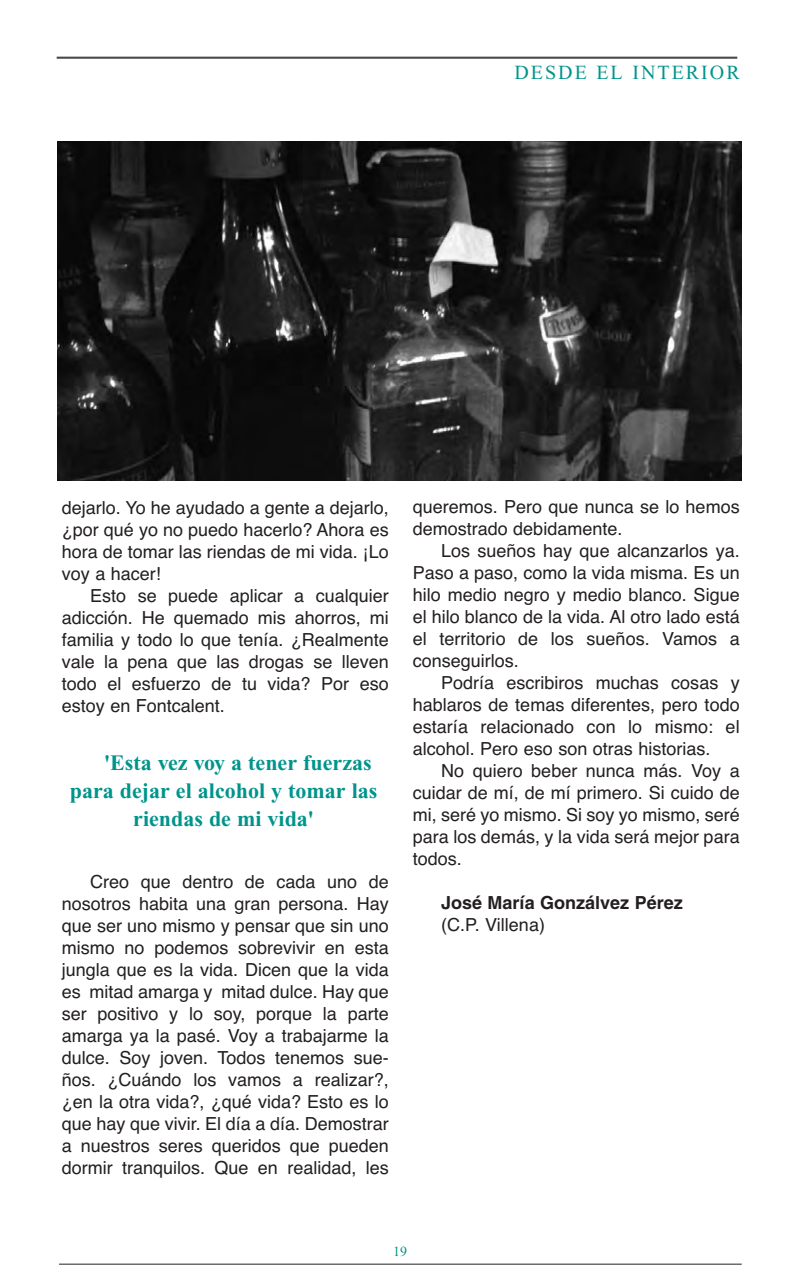
<style>
.page{position:relative;width:794px;height:1276px;background:#fff}
.page>*{position:absolute;margin:0;border:0;box-sizing:border-box;transform-origin:0 0}
.t1{font:700 22px "Times New Roman";color:#00948b}
.t2{font:20px "Times New Roman";letter-spacing:.1em;color:#00948b}
.t3{font:18px/22px "Helvetica";color:#231f20;text-align:justify}
.t4{font:700 18px "Helvetica";color:#231f20}
.t5{font:14px "Times New Roman";color:#00948b}
</style>
<div class="page">
<hr style="left:57px;top:57px;width:680px;height:1px;background:#231f20">
<hr style="left:59px;top:1263px;width:682px;height:1px;background:#231f20">
<hr style="left:57px;top:58px;width:680px;height:1px;background:#231f20">
<img style="left:58px;top:142px;width:683px;height:338px">
<p class="t2" style="left:514px;top:65px;width:227px">DESDE EL INTERIOR</p>
<p class="t3" style="left:62px;top:496px;width:328px">dejarlo. Yo he ayudado a gente a dejarlo, ¿por qué yo no puedo hacerlo? Ahora es hora de tomar las riendas de mi vida. ¡Lo voy a hacer!</p>
<p class="t3" style="left:62px;top:584px;width:328px;text-indent:28px">Esto se puede aplicar a cualquier adicción. He quemado mis ahorros, mi familia y todo lo que tenía. ¿Realmente vale la pena que las drogas se lleven todo el esfuerzo de tu vida? Por eso estoy en Fontcalent.</p>
<p class="t1" style="left:104px;top:755px;width:269px">'Esta vez voy a tener fuerzas</p>
<p class="t1" style="left:70px;top:783px;width:309px">para dejar el alcohol y tomar las</p>
<p class="t1" style="left:133px;top:811px;width:182px">riendas de mi vida'</p>
<p class="t3" style="left:62px;top:870px;width:328px;text-indent:28px">Creo que dentro de cada uno de nosotros habita una gran persona. Hay que ser uno mismo y pensar que sin uno mismo no podemos sobrevivir en esta jungla que es la vida. Dicen que la vida es mitad amarga y mitad dulce. Hay que ser positivo y lo soy, porque la parte amarga ya la pasé. Voy a trabajarme la dulce. Soy joven. Todos tenemos sue&shy;ños. ¿Cuándo los vamos a realizar?, ¿en la otra vida?, ¿qué vida? Esto es lo que hay que vivir. El día a día. Demostrar a nuestros seres queridos que pueden dormir tranquilos. Que en realidad, les</p>
<p class="t3" style="left:413px;top:496px;width:328px">queremos. Pero que nunca se lo hemos demostrado debidamente.</p>
<p class="t3" style="left:413px;top:540px;width:328px;text-indent:28px">Los sueños hay que alcanzarlos ya.<br>Paso a paso, como la vida misma. Es un hilo medio negro y medio blanco. Sigue el hilo blanco de la vida. Al otro lado está el territorio de los sueños. Vamos a conseguirlos.</p>
<p class="t3" style="left:413px;top:672px;width:328px;text-indent:28px">Podría escribiros muchas cosas y hablaros de temas diferentes, pero todo estaría relacionado con lo mismo: el alcohol. Pero eso son otras historias.</p>
<p class="t3" style="left:413px;top:760px;width:328px;text-indent:28px">No quiero beber nunca más. Voy a cuidar de mí, de mí primero. Si cuido de mi, seré yo mismo. Si soy yo mismo, seré para los demás, y la vida será mejor para todos.</p>
<p class="t4" style="left:441px;top:896px;width:243px">José María Gonzálvez Pérez</p>
<p class="t3" style="left:441px;top:914px;width:105px">(C.P. Villena)</p>
<p class="t5" style="left:393px;top:1245px;width:15px">19</p>
</div>
